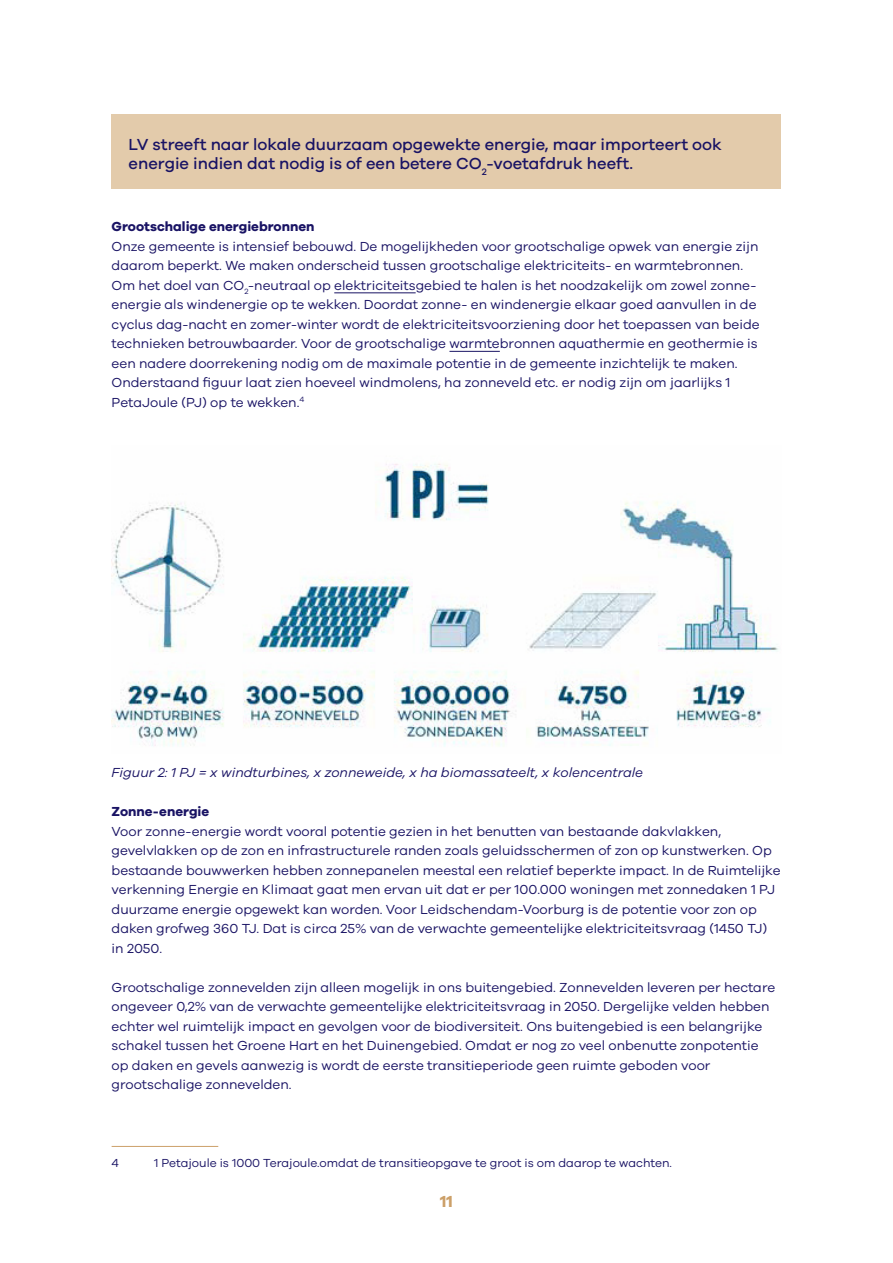
<style>
.page{position:relative;width:893px;height:1263px;background:#fff}
.page>*{position:absolute;margin:0;border:0;box-sizing:border-box;transform-origin:0 0}
.kleurvlakken{font:500 16.5px/19.8px "Galano Grotesque";color:#191364}
.t1{font:700 16.5px "Galano Grotesque";color:#cca069}
.t2{font:13.5px/19.5px "Galano Grotesque";color:#191364}
.Bijschriften{font:italic 13.5px "Galano Grotesque";color:#191364}
.t3{font:700 13.5px "Galano Grotesque";color:#191364}
.Footnote_text{font:12px "Galano Grotesque";color:#191364}
</style>
<div class="page">
<hr style="left:334px;top:293px;width:82px;height:1px;background:#191364">
<hr style="left:449px;top:351px;width:51px;height:1px;background:#191364">
<div style="left:112px;top:114px;width:669px;height:74px;background:#e3cbab"></div>
<img style="left:112px;top:463px;width:667px;height:284px">
<hr style="left:112px;top:1146px;width:106px;height:1px;background:#cca069">
<p class="kleurvlakken" style="left:129px;top:134px;width:595px">LV streeft naar lokale duurzaam opgewekte energie, maar importeert ook energie indien dat nodig is of een betere CO<sub>2</sub>-voetafdruk heeft.</p>
<p class="t3" style="left:112px;top:218px;width:204px">Grootschalige energiebronnen</p>
<p class="t2" style="left:112px;top:236px;width:650px">Onze gemeente is intensief bebouwd. De mogelijkheden voor grootschalige opwek van energie zijn daarom beperkt. We maken onderscheid tussen grootschalige elektriciteits- en warmtebronnen.<br>Om het doel van CO<sub>2</sub>-neutraal op elektriciteitsgebied te halen is het noodzakelijk om zowel zonne&shy;energie als windenergie op te wekken. Doordat zonne- en windenergie elkaar goed aanvullen in de cyclus dag-nacht en zomer-winter wordt de elektriciteitsvoorziening door het toepassen van beide technieken betrouwbaarder. Voor de grootschalige warmtebronnen aquathermie en geothermie is een nadere doorrekening nodig om de maximale potentie in de gemeente inzichtelijk te maken.</p>
<p class="t2" style="left:112px;top:373px;width:620px">Onderstaand figuur laat zien hoeveel windmolens, ha zonneveld etc. er nodig zijn om jaarlijks 1<br>PetaJoule (PJ) op te wekken.<sup>4</sup></p>
<p class="Bijschriften" style="left:112px;top:765px;width:533px">Figuur 2: 1 PJ = x windturbines, x zonneweide, x ha biomassateelt, x kolencentrale</p>
<p class="t3" style="left:112px;top:803px;width:99px">Zonne-energie</p>
<p class="t2" style="left:112px;top:821px;width:670px">Voor zonne-energie wordt vooral potentie gezien in het benutten van bestaande dakvlakken, gevelvlakken op de zon en infrastructurele randen zoals geluidsschermen of zon op kunstwerken. Op bestaande bouwwerken hebben zonnepanelen meestal een relatief beperkte impact. In de Ruimtelijke verkenning Energie en Klimaat gaat men ervan uit dat er per 100.000 woningen met zonnedaken 1 PJ duurzame energie opgewekt kan worden. Voor Leidschendam-Voorburg is de potentie voor zon op daken grofweg 360 TJ. Dat is circa 25% van de verwachte gemeentelijke elektriciteitsvraag (1450 TJ) in 2050.</p>
<p class="t2" style="left:112px;top:977px;width:665px">Grootschalige zonnevelden zijn alleen mogelijk in ons buitengebied. Zonnevelden leveren per hectare ongeveer 0,2% van de verwachte gemeentelijke elektriciteitsvraag in 2050. Dergelijke velden hebben echter wel ruimtelijk impact en gevolgen voor de biodiversiteit. Ons buitengebied is een belangrijke schakel tussen het Groene Hart en het Duinengebied. Omdat er nog zo veel onbenutte zonpotentie op daken en gevels aanwezig is wordt de eerste transitieperiode geen ruimte geboden voor grootschalige zonnevelden.</p>
<p class="Footnote_text" style="left:112px;top:1156px;width:9px">4</p>
<p class="Footnote_text" style="left:154px;top:1156px;width:519px">1 Petajoule is 1000 Terajoule.omdat de transitieopgave te groot is om daarop te wachten.</p>
<p class="t1" style="left:440px;top:1192px;width:14px">11</p>
</div>
